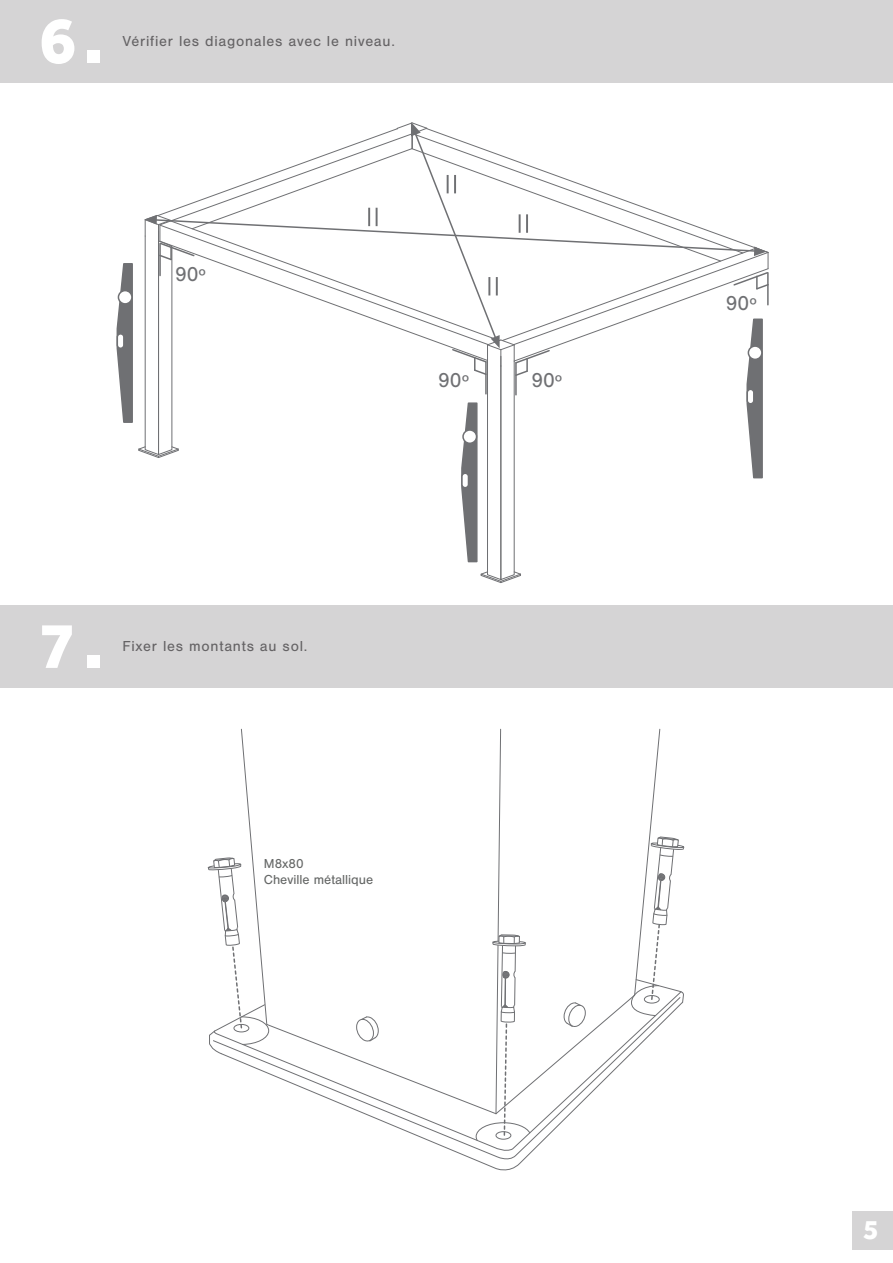
<style>
.page{position:relative;width:893px;height:1263px;background:#fff}
.page>*{position:absolute;margin:0;border:0;box-sizing:border-box;transform-origin:0 0}
.t1{font:800 67.5px "Effra";color:#fff}
.t2{font:800 28.5px "Effra";color:#fff}
.t3{font:21px "Nimbus San";color:#6f7073}
.t4{font:15px "Nimbus San";letter-spacing:.05em;color:#656365}
.t5{font:13.5px/16.2px "Nimbus San";color:#656766}
</style>
<div class="page">
<div style="left:0;top:0;width:893px;height:82px;background:#d5d4d5"></div>
<svg style="left:116px;top:122px;width:653px;height:461px"></svg>
<svg style="left:207px;top:728px;width:478px;height:413px"></svg>
<div style="left:0;top:606px;width:893px;height:82px;background:#d5d4d5"></div>
<div style="left:852px;top:1211px;width:41px;height:38px;background:#d5d4d5"></div>
<h1 class="t1" style="left:39px;top:0;width:66px">6.</h1>
<p class="t4" style="left:122px;top:33px;width:274px">Vérifier les diagonales avec le niveau.</p>
<h3 class="t3" style="left:175px;top:262px;width:33px">90º</h3>
<h3 class="t3" style="left:438px;top:368px;width:33px">90º</h3>
<h3 class="t3" style="left:531px;top:368px;width:33px">90º</h3>
<h1 class="t1" style="left:39px;top:605px;width:66px">7.</h1>
<p class="t4" style="left:122px;top:638px;width:187px">Fixer les montants au sol.</p>
<p class="t5" style="left:264px;top:855px;width:111px">M8x80<br>Cheville métallique</p>
<h3 class="t3" style="left:726px;top:291px;width:33px">90º</h3>
<h2 class="t2" style="left:863px;top:1213px;width:17px">5</h2>
</div>
